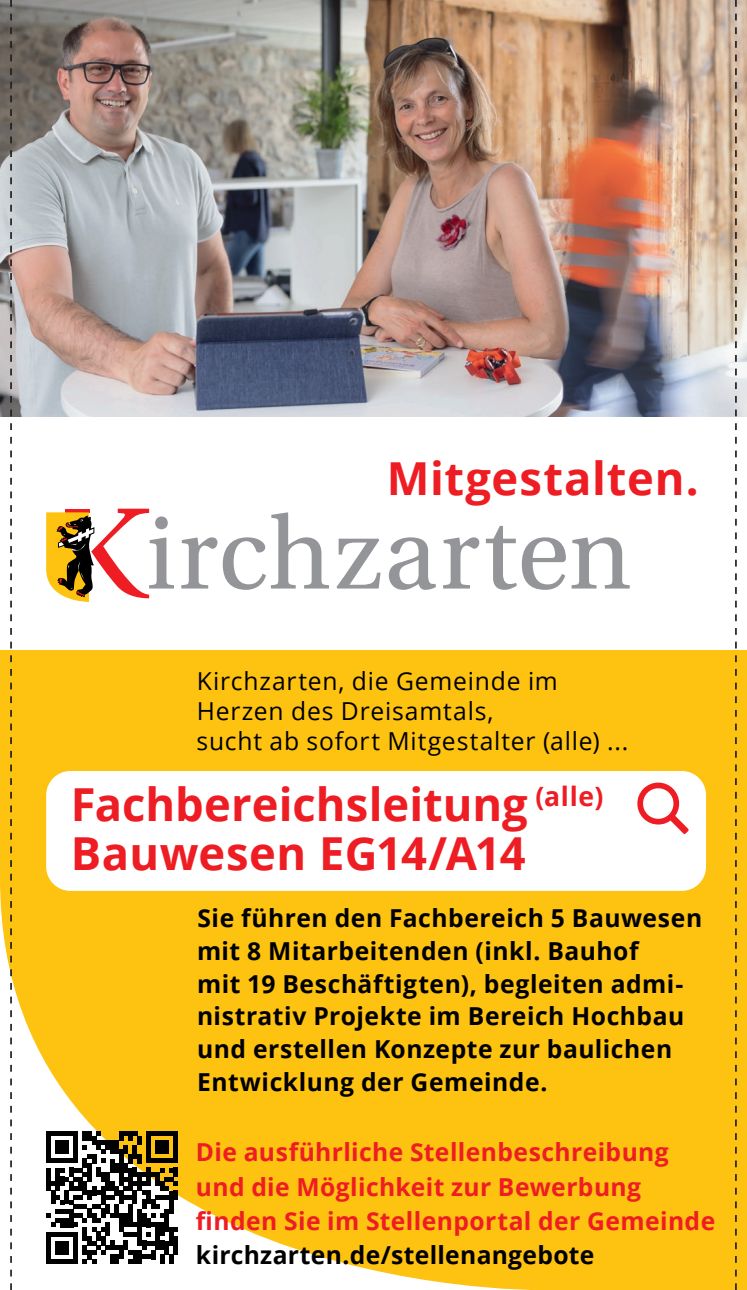
<style>
.page{position:relative;width:747px;height:1290px;background:#fff}
.page>*{position:absolute;margin:0;border:0;box-sizing:border-box;transform-origin:0 0}
.t1{font:700 45.5px/48.2px "Open Sans";letter-spacing:.005em;color:#ee1d23}
.t2{font:700 24.75px/32.8px "Open Sans";letter-spacing:.02em;color:#000}
.t3{font:700 24.75px/34px "Open Sans";letter-spacing:.015em;color:#ee1d23}
.t4{font:24.75px/29.8px "Open Sans";letter-spacing:.03em;color:#000}
.s1{color:#000}
</style>
<div class="page">
<div style="left:535px;top:824px;width:212px;height:466px;background:#fec210"></div>
<img style="left:0;top:0;width:747px;height:416px">
<div style="left:0;top:650px;width:747px;height:174px;background:#fec210"></div>
<svg style="left:0;top:824px;width:535px;height:466px;background:#feca32"></svg>
<svg style="left:46px;top:509px;width:584px;height:93px"></svg>
<div style="left:46px;top:771px;width:660px;height:120px;background:#fff;border-radius:24px"></div>
<svg style="left:637px;top:782px;width:52px;height:52px"></svg>
<svg style="left:46px;top:1131px;width:132px;height:132px"></svg>
<hr style="left:174px;top:1236px;width:4px;height:18px;background:#000">
<svg style="left:10px;top:0;width:2px;height:1290px"></svg>
<svg style="left:735px;top:0;width:2px;height:1290px"></svg>
<p class="t1" style="left:387px;top:453px;width:313px">Mitgestalten.</p>
<p class="t4" style="left:197px;top:666px;width:433px">Kirchzarten, die Gemeinde im<br>Herzen des Dreisamtals,<br>sucht ab sofort Mitgestalter (alle) ...</p>
<p class="t1" style="left:71px;top:779px;width:534px">Fachbereichsleitung <sup>(alle)<br></sup>Bauwesen EG14/A14</p>
<p class="t2" style="left:197px;top:901px;width:507px">Sie führen den Fachbereich 5 Bauwesen mit 8 Mitarbeitenden (inkl. Bauhof<br>mit 19 Beschäftigten), begleiten admi&shy;nistrativ Projekte im Bereich Hochbau und erstellen Konzepte zur baulichen Entwicklung der Gemeinde.</p>
<p class="t3" style="left:196px;top:1135px;width:521px">Die ausführliche Stellenbeschreibung und die Möglichkeit zur Bewerbung finden Sie im Stellenportal der Gemeinde <span class="s1">kirchzarten.de/stellenangebote</span></p>
</div>
